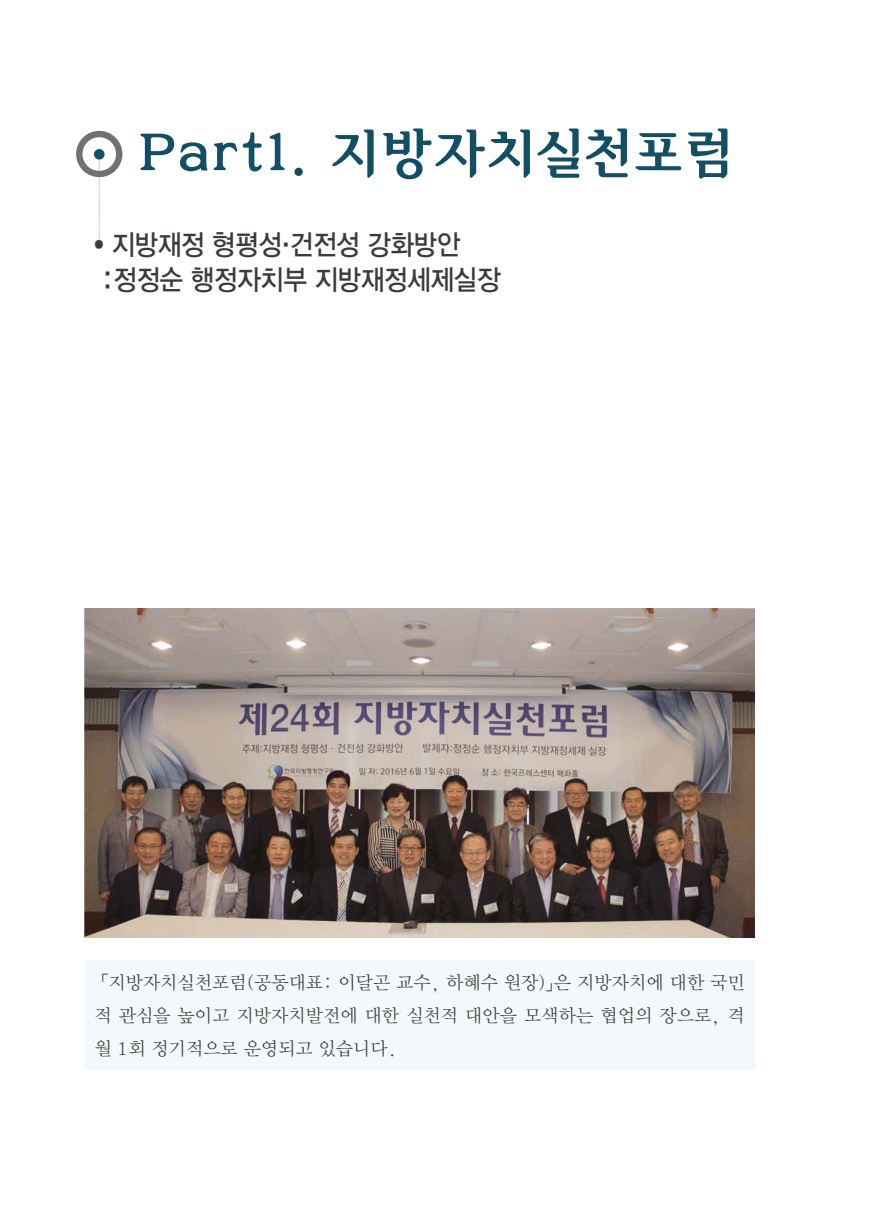
<style>
.page{position:relative;width:869px;height:1216px;background:#fff}
.page>*{position:absolute;margin:0;border:0;box-sizing:border-box;transform-origin:0 0}
.t1{font:52.5px "Korean AMJ B KS Cms UHC H";letter-spacing:.05em;color:#134f64}
.t2{font:28px/35px "Yoon Gothic M KS Cms UHC H";color:#3e3a39;scale:.9 1}
.t3{font:18.38px/33.2px "Yoon Myungjo L KS Cms UHC H";color:#3e3a39;text-align:justify}
</style>
<div class="page">
<div style="left:76px;top:131px;width:46px;height:46px;border:6px solid #727171;border-radius:50%"></div>
<div style="left:94px;top:149px;width:10px;height:10px;background:#115266;border-radius:50%"></div>
<img style="left:85px;top:608px;width:669px;height:329px">
<div style="left:84px;top:960px;width:670px;height:109px;background:#f3f8fa"></div>
<svg style="left:95px;top:157px;width:8px;height:86px"></svg>
<h1 class="t1" style="left:139px;top:130px;width:594px">Part1. 지방자치실천포럼</h1>
<h2 class="t2" style="left:102px;top:229px;width:444px;text-indent:10px">지방재정 형평성:건전성 강화방안 :정정순 행정자치부 지방재정세제실장</h2>
<p class="t3" style="left:94px;top:966px;width:651px;text-indent:6px">「지방자치실천포럼(공동대표: 이달곤 교수, 하혜수 원장)」은 지방자치에 대한 국민 적 관심을 높이고 지방자치발전에 대한 실천적 대안을 모색하는 협업의 장으로, 격 월 1회 정기적으로 운영되고 있습니다.</p>
</div>
